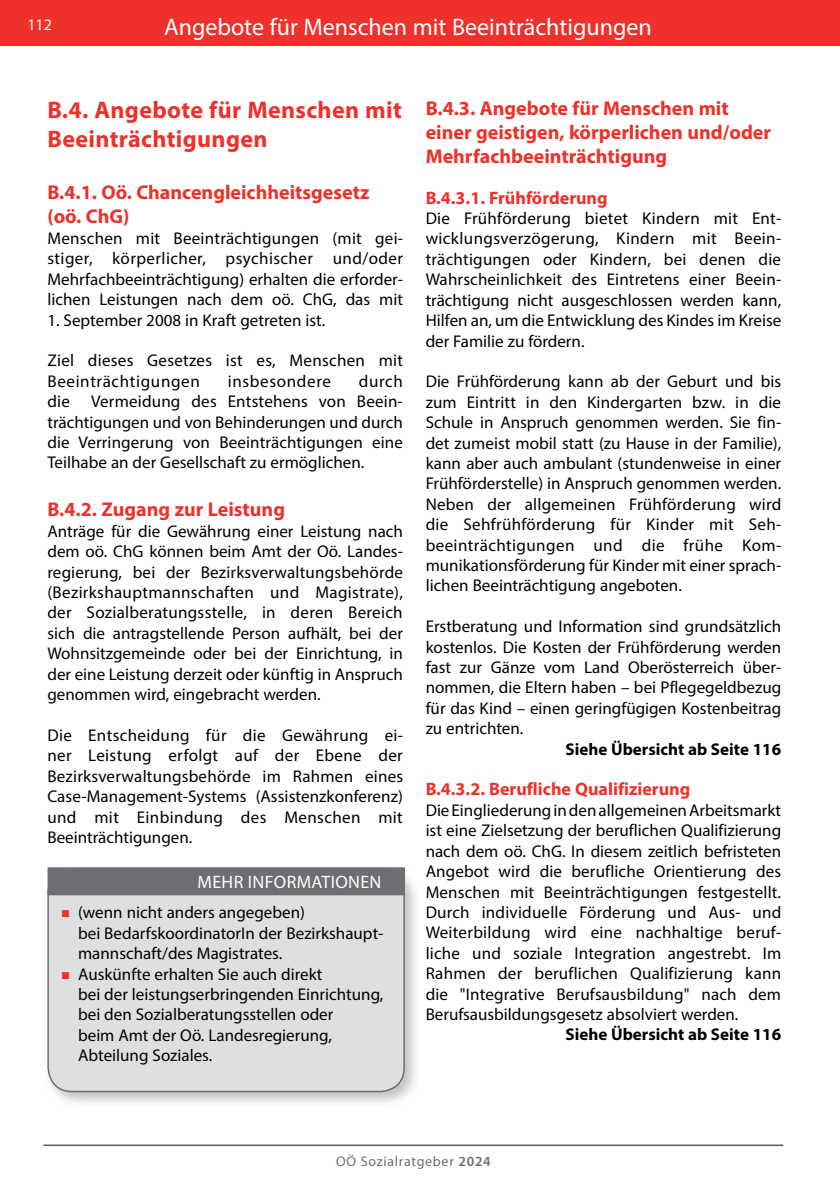
<style>
.page{position:relative;width:840px;height:1191px;background:#fff}
.page>*{position:absolute;margin:0;border:0;box-sizing:border-box;transform-origin:0 0}
.t1{font:700 24px/28.8px "Myriad Pro";letter-spacing:.015em;color:#ee312a}
.t2{font:24px "Myriad Pro";color:#fff}
.t3{font:700 20px/24px "Myriad Pro";color:#ee312a}
.t4{font:700 18px "Myriad Pro";color:#ee312a}
.t5{font:18px "Myriad Pro";color:#fff}
.t6{font:17px/20.4px "Myriad Pro";color:#000;text-align:justify}
.t7{font:700 17px "Myriad Pro";color:#000}
.t8{font:17px "Myriad Pro";letter-spacing:.04em;color:#000}
.t9{font:16px "Myriad Pro";color:#fff}
.t10{font:14px "Myriad Pro";letter-spacing:.05em;color:#6d6e71}
.s1{font-weight:600}
</style>
<div class="page">
<hr style="left:839px;top:0;width:1px;height:45px;background:#ee312a">
<div style="left:0;top:0;width:839px;height:45px;background:#ee312a"></div>
<hr style="left:43px;top:1144px;width:739px;height:2px;background:#58595b">
<div style="left:42px;top:863px;width:379px;height:245px;background:#000;opacity:.25"></div>
<div style="left:48px;top:869px;width:356px;height:222px;background:#dedfe0;border-radius:24px"></div>
<div style="left:47px;top:868px;width:357px;height:224px;border:2px solid #6d6e71;border-radius:24px"></div>
<div style="left:48px;top:867px;width:357px;height:28px;background:#6d6e71;border:2px solid #6d6e71"></div>
<p class="t9" style="left:27px;top:15px;width:26px">112</p>
<h1 class="t2" style="left:164px;top:12px;width:489px">Angebote für Menschen mit Beeinträchtigungen</h1>
<h1 class="t1" style="left:47px;top:95px;width:356px">B.4. Angebote für Menschen mit<br>Beeinträchtigungen</h1>
<p class="t3" style="left:47px;top:180px;width:323px">B.4.1. Oö. Chancengleichheitsgesetz (oö. ChG)</p>
<p class="t6" style="left:47px;top:228px;width:357px">Menschen mit Beeinträchtigungen (mit gei&shy;stiger, körperlicher, psychischer und/oder Mehrfachbeeinträchtigung) erhalten die erforder&shy;lichen Leistungen nach dem oö. ChG, das mit</p>
<p class="t6" style="left:47px;top:309px;width:279px">1. September 2008 in Kraft getreten ist.</p>
<p class="t6" style="left:47px;top:350px;width:357px">Ziel dieses Gesetzes ist es, Menschen mit<br>Beeinträchtigungen</p>
<p class="t6" style="left:47px;top:370px;width:357px;text-indent:311px">durch die Vermeidung des Entstehens von Beein&shy;trächtigungen und von Behinderungen und durch die Verringerung von Beeinträchtigungen eine Teilhabe an der Gesellschaft zu ermöglichen.</p>
<p class="t3" style="left:47px;top:497px;width:239px">B.4.2. Zugang zur Leistung</p>
<p class="t6" style="left:47px;top:520px;width:357px">Anträge für die Gewährung einer Leistung nach dem oö. ChG können beim Amt der Oö. Landes&shy;regierung, bei der Bezirksverwaltungsbehörde (Bezirkshauptmannschaften und Magistrate), der Sozialberatungsstelle, in deren Bereich sich die antragstellende Person aufhält, bei der Wohnsitzgemeinde oder bei der Einrichtung, in der eine Leistung derzeit oder künftig in Anspruch genommen wird, eingebracht werden.</p>
<p class="t6" style="left:47px;top:724px;width:357px">Die Entscheidung für die Gewährung ei&shy;ner Leistung erfolgt auf der Ebene der Bezirksverwaltungsbehörde im Rahmen eines Case-Management-Systems (Assistenzkonferenz) und mit Einbindung des Menschen mit Beeinträchtigungen.</p>
<p class="t5" style="left:197px;top:870px;width:13px">mehr</p>
<p class="t5" style="left:248px;top:870px;width:17px">Informationen</p>
<p class="t6" style="left:78px;top:902px;width:307px;text-align:left">(wenn nicht anders angegeben)<br>bei BedarfskoordinatorIn der Bezirkshaupt&shy;mannschaft/des Magistrates.<br>Auskünfte erhalten Sie auch direkt<br>bei der leistungserbringenden Einrichtung, bei den Sozialberatungsstellen oder<br>beim Amt der Oö. Landesregierung, Abteilung Soziales.</p>
<p class="t8" style="left:228px;top:370px;width:104px">insbesondere</p>
<p class="t3" style="left:425px;top:95px;width:347px">B.4.3. Angebote für Menschen mit einer geistigen, körperlichen und/oder<br>Mehrfachbeeinträchtigung</p>
<p class="t4" style="left:425px;top:186px;width:183px">B.4.3.1. Frühförderung</p>
<p class="t6" style="left:425px;top:208px;width:357px;text-align:left">Die Frühförderung bietet Kindern mit Ent-- wicklungsverzögerung, Kindern mit Beein&shy;trächtigungen oder Kindern, bei denen die Wahrscheinlichkeit des Eintretens einer Beein&shy;trächtigung nicht ausgeschlossen werden kann, Hilfen an, um die Entwicklung des Kindes im Kreise der Familie zu fördern.</p>
<p class="t6" style="left:425px;top:371px;width:357px">Die Frühförderung kann ab der Geburt und bis zum Eintritt in den Kindergarten bzw. in die Schule in Anspruch genommen werden. Sie fin&shy;det zumeist mobil statt (zu Hause in der Familie), kann aber auch ambulant (stundenweise in einer Frühförderstelle) in Anspruch genommen werden.<br>Neben der allgemeinen Frühförderung wird die Sehfrühförderung für Kinder mit Seh&shy;beeinträchtigungen und die frühe Kom&shy;munikationsförderung für Kinder mit einer sprach&shy;lichen Beeinträchtigung angeboten.</p>
<p class="t6" style="left:425px;top:616px;width:357px">Erstberatung und Information sind grundsätzlich kostenlos. Die Kosten der Frühförderung werden fast zur Gänze vom Land Oberösterreich über&shy;nommen, die Eltern haben – bei Pflegegeldbezug für das Kind – einen geringfügigen Kostenbeitrag zu entrichten.</p>
<p class="t7" style="left:565px;top:738px;width:217px">Siehe Übersicht ab Seite 116</p>
<p class="t4" style="left:425px;top:777px;width:266px">B.4.3.2. Berufliche Qualifizierung</p>
<p class="t6" style="left:425px;top:799px;width:357px">Die Eingliederung in den allgemeinen Arbeitsmarkt ist eine Zielsetzung der beruflichen Qualifizierung nach dem oö. ChG. In diesem zeitlich befristeten Angebot wird die berufliche Orientierung des Menschen mit Beeinträchtigungen festgestellt.<br>Durch individuelle Förderung und Aus- und Weiterbildung wird eine nachhaltige beruf&shy;liche und soziale Integration angestrebt. Im Rahmen der beruflichen Qualifizierung kann die "Integrative Berufsausbildung" nach dem Berufsausbildungsgesetz absolviert werden.</p>
<p class="t7" style="left:565px;top:1023px;width:217px">Siehe Übersicht ab Seite 116</p>
<p class="t10" style="left:336px;top:1152px;width:156px">OÖ Sozialratgeber <span class="s1">2024</span></p>
</div>
